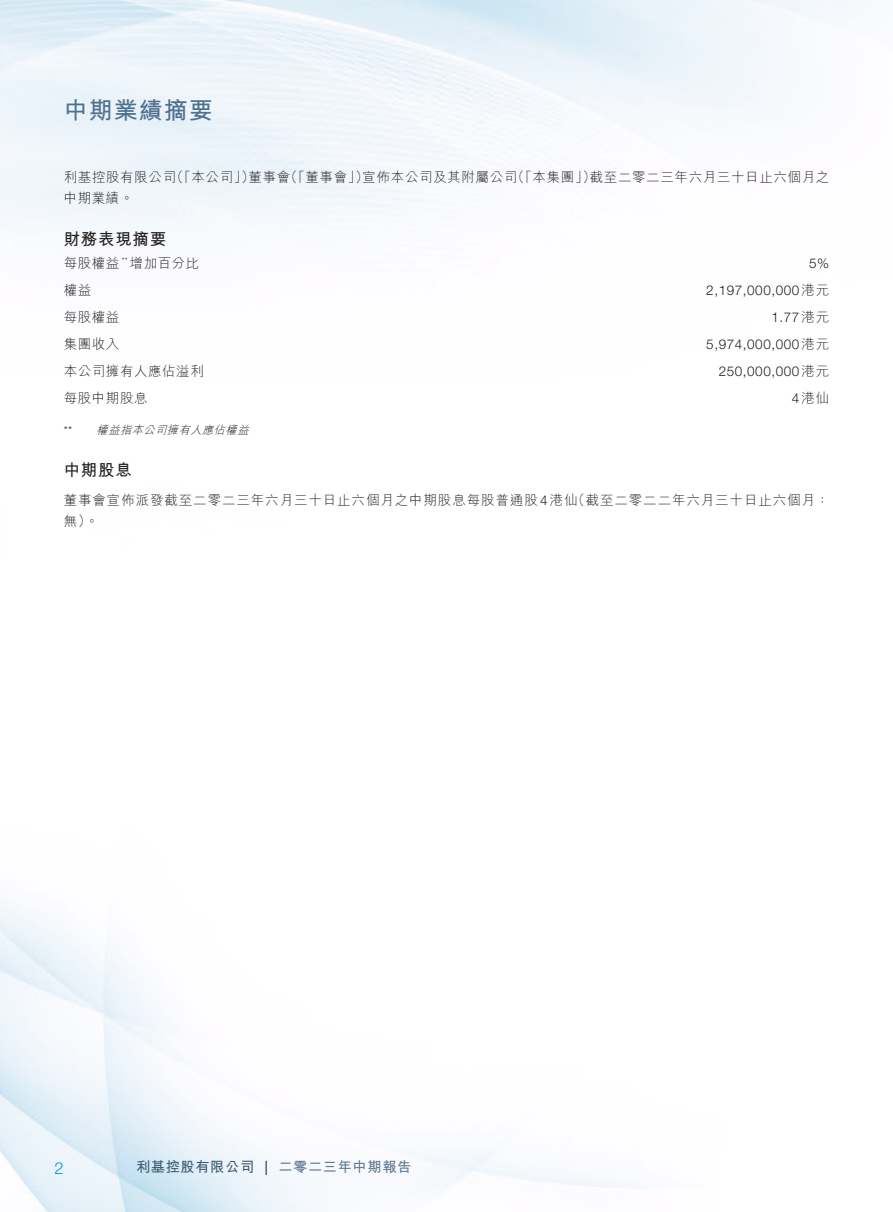
<style>
.page{position:relative;width:893px;height:1212px;background:#fff}
.page>*{position:absolute;margin:0;border:0;box-sizing:border-box;transform-origin:0 0}
.t1{font:700 24px "M Hei HK";letter-spacing:.04em;color:#4e718f}
._3__標題{font:700 16.5px "M Hei HK";letter-spacing:.04em;color:#231f20}
.t2{font:300 16.5px "Helvetica Neue LT Std";color:#009dcd}
.t3{font:700 14.25px "M Hei HK";letter-spacing:.04em;color:#607891}
._1__內文{font:300 13.5px/21px "M Hei HK";letter-spacing:.045em;color:#231f20}
._1__內文-2{font:300 13.5px/21px "M Hei HK";letter-spacing:.065em;color:#231f20}
._0__1_2L{font:300 13.5px "Helvetica Neue LT Std";letter-spacing:.04em;color:#231f20}
._0__1_2L-2{font:300 13.5px "M Hei HK";letter-spacing:.04em;color:#231f20}
._2__附註內文{font:italic 300 11.25px "M Hei HK";color:#231f20}
._2__附註內文-2{font:300 11.25px "Helvetica Neue LT Std";color:#231f20}
.s1{font-family:"M Hei HK"}
.s2{font-family:"Helvetica Neue LT Std"}
.s3{color:#3d5b75}
.s4{font-family:"Helvetica Neue LT Std";font-weight:500;color:#3d5b75}
</style>
<div class="page">
<h1 class="t1" style="left:64px;top:93px;width:151px">中期業績摘要</h1>
<p class="_1__內文" style="left:64px;top:166px;width:767px">利基控股有限公司（「本公司」）董事會（「董事會」）宣佈本公司及其附屬公司（「本集團」）截至二零二三年六月三十日止六個月之中期業績。</p>
<p class="_3__標題" style="left:64px;top:227px;width:104px">財務表現摘要</p>
<p class="_0__1_2L-2" style="left:64px;top:256px;width:137px">每股權益 <sup>**</sup> 增加百分比</p>
<p class="_0__1_2L" style="left:809px;top:254px;width:22px">5%</p>
<p class="_0__1_2L-2" style="left:64px;top:283px;width:29px">權益</p>
<p class="_0__1_2L" style="left:706px;top:281px;width:124px">2,197,000,000<span class="s1">港元</span></p>
<p class="_0__1_2L-2" style="left:64px;top:310px;width:57px">每股權益</p>
<p class="_0__1_2L" style="left:771px;top:308px;width:59px">1.77<span class="s1">港元</span></p>
<p class="_0__1_2L-2" style="left:64px;top:337px;width:57px">集團收入</p>
<p class="_0__1_2L" style="left:706px;top:335px;width:124px">5,974,000,000<span class="s1">港元</span></p>
<p class="_0__1_2L-2" style="left:64px;top:364px;width:142px">本公司擁有人應佔溢利</p>
<p class="_0__1_2L" style="left:719px;top:362px;width:112px">250,000,000<span class="s1">港元</span></p>
<p class="_0__1_2L-2" style="left:64px;top:391px;width:85px">每股中期股息</p>
<p class="_0__1_2L-2" style="left:792px;top:391px;width:39px"><span class="s2">4</span>港仙</p>
<p class="_2__附註內文-2" style="left:64px;top:423px;width:10px">**</p>
<p class="_2__附註內文" style="left:97px;top:424px;width:156px">權益指本公司擁有人應佔權益</p>
<p class="_3__標題" style="left:64px;top:458px;width:70px">中期股息</p>
<p class="_1__內文-2" style="left:64px;top:490px;width:767px">董事會宣佈派發截至二零二三年六月三十日止六個月之中期股息每股普通股<span class="s2">4</span>港仙（截至二零二二年六月三十日止六個月：無）。</p>
<p class="t2" style="left:55px;top:1157px;width:11px">2</p>
<p class="t3" style="left:136px;top:1156px;width:277px"><span class="s3">利基控股有限公司</span> <span class="s4">|</span> 二零二三年中期報告</p>
</div>
